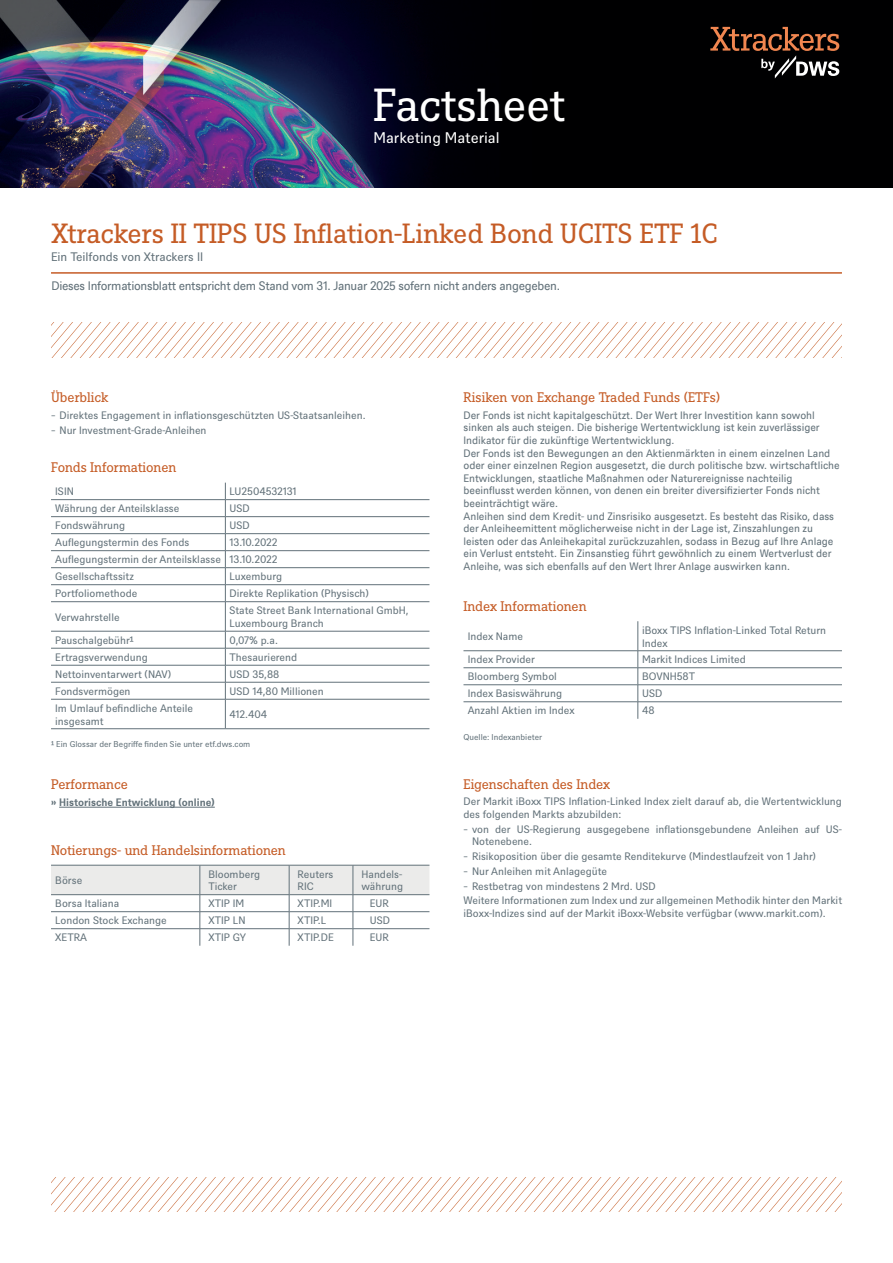
<style>
.page{position:relative;width:893px;height:1263px;background:#fff}
.page>*{position:absolute;margin:0;border:0;box-sizing:border-box;transform-origin:0 0}
.t1{font:45px "DWS Slab";letter-spacing:-.01em;color:#fff}
.t2{font:27px "DWS Slab";color:#c55c26}
.t3{font:15px "DWS Sans";color:#fff}
.t4{font:13.5px "DWS Slab";letter-spacing:-.01em;color:#c55c26}
.t5{font:12px "DWS Sans TT";letter-spacing:-.025em;color:#627179}
.t6{font:12px "DWS Sans";color:#627179}
.t7{font:10.5px/12.6px "DWS Sans";color:#627179}
.t8{font:10.5px/12.6px "DWS Sans TT";letter-spacing:-.005em;color:#627179}
.t9{font:700 10.5px "DWS Sans";color:#627179}
.t10{font:8.25px "DWS Sans";color:#627179}
</style>
<div class="page">
<hr style="left:59px;top:807px;width:156px;height:1px;background:#627179">
<hr style="left:51px;top:499px;width:174px;height:1px;background:#627179">
<hr style="left:225px;top:499px;width:204px;height:1px;background:#627179">
<hr style="left:51px;top:516px;width:174px;height:1px;background:#627179">
<hr style="left:225px;top:516px;width:204px;height:1px;background:#627179">
<hr style="left:51px;top:533px;width:174px;height:1px;background:#627179">
<hr style="left:225px;top:533px;width:204px;height:1px;background:#627179">
<hr style="left:51px;top:550px;width:174px;height:1px;background:#627179">
<hr style="left:225px;top:550px;width:204px;height:1px;background:#627179">
<hr style="left:51px;top:567px;width:174px;height:1px;background:#627179">
<hr style="left:225px;top:567px;width:204px;height:1px;background:#627179">
<hr style="left:51px;top:584px;width:174px;height:1px;background:#627179">
<hr style="left:225px;top:584px;width:204px;height:1px;background:#627179">
<hr style="left:51px;top:601px;width:174px;height:1px;background:#627179">
<hr style="left:225px;top:601px;width:204px;height:1px;background:#627179">
<hr style="left:51px;top:631px;width:174px;height:1px;background:#627179">
<hr style="left:225px;top:631px;width:204px;height:1px;background:#627179">
<hr style="left:51px;top:648px;width:174px;height:1px;background:#627179">
<hr style="left:225px;top:648px;width:204px;height:1px;background:#627179">
<hr style="left:51px;top:665px;width:174px;height:1px;background:#627179">
<hr style="left:51px;top:682px;width:174px;height:1px;background:#627179">
<hr style="left:51px;top:699px;width:174px;height:1px;background:#627179">
<hr style="left:51px;top:728px;width:174px;height:1px;background:#627179">
<hr style="left:225px;top:665px;width:204px;height:1px;background:#627179">
<hr style="left:225px;top:682px;width:204px;height:1px;background:#627179">
<hr style="left:225px;top:699px;width:204px;height:1px;background:#627179">
<hr style="left:225px;top:728px;width:204px;height:1px;background:#627179">
<svg style="left:225px;top:483px;width:1px;height:245px"></svg>
<svg style="left:51px;top:865px;width:378px;height:81px"></svg>
<hr style="left:463px;top:650px;width:175px;height:1px;background:#627179">
<hr style="left:638px;top:650px;width:204px;height:1px;background:#627179">
<hr style="left:463px;top:667px;width:175px;height:1px;background:#627179">
<hr style="left:638px;top:667px;width:204px;height:1px;background:#627179">
<hr style="left:463px;top:684px;width:175px;height:1px;background:#627179">
<hr style="left:638px;top:684px;width:204px;height:1px;background:#627179">
<hr style="left:463px;top:701px;width:175px;height:1px;background:#627179">
<hr style="left:638px;top:701px;width:204px;height:1px;background:#627179">
<svg style="left:638px;top:621px;width:1px;height:98px"></svg>
<hr style="left:51px;top:272px;width:791px;height:2px;background:#c55c26">
<svg style="left:52px;top:322px;width:790px;height:35px"></svg>
<img style="left:0;top:0;width:893px;height:188px">
<svg style="left:710px;top:27px;width:129px;height:51px"></svg>
<svg style="left:51px;top:1177px;width:791px;height:35px"></svg>
<h1 class="t1" style="left:373px;top:74px;width:193px">Factsheet</h1>
<h3 class="t3" style="left:373px;top:127px;width:128px">Marketing Material</h3>
<h2 class="t2" style="left:51px;top:215px;width:668px">Xtrackers II TIPS US Inflation-Linked Bond UCITS ETF 1C</h2>
<p class="t6" style="left:51px;top:249px;width:154px">Ein Teilfonds von Xtrackers II</p>
<p class="t5" style="left:51px;top:278px;width:510px">Dieses Informationsblatt entspricht dem Stand vom 31. Januar 2025 sofern nicht anders angegeben.</p>
<p class="t4" style="left:51px;top:388px;width:59px">Überblick</p>
<p class="t7" style="left:51px;top:407px;width:316px;line-height:14.7px">̵ Direktes Engagement in inflationsgeschützten US-Staatsanleihen. ̵ Nur Investment-Grade-Anleihen</p>
<p class="t4" style="left:51px;top:458px;width:127px">Fonds Informationen</p>
<p class="t7" style="left:55px;top:485px;width:20px">ISIN</p>
<p class="t7" style="left:230px;top:485px;width:68px">LU2504532131</p>
<p class="t7" style="left:55px;top:502px;width:126px">Währung der Anteilsklasse</p>
<p class="t7" style="left:230px;top:502px;width:22px">USD</p>
<p class="t7" style="left:55px;top:519px;width:71px">Fondswährung</p>
<p class="t7" style="left:230px;top:519px;width:22px">USD</p>
<p class="t7" style="left:55px;top:536px;width:136px">Auflegungstermin des Fonds</p>
<p class="t7" style="left:55px;top:533px;width:224px;line-height:17px;text-align:justify;text-indent:174px">13.10.2022<br>Auflegungstermin der Anteilsklasse 13.10.2022<br>Gesellschaftssitz</p>
<p class="t7" style="left:230px;top:570px;width:54px">Luxemburg</p>
<p class="t7" style="left:55px;top:587px;width:84px">Portfoliomethode</p>
<p class="t7" style="left:230px;top:587px;width:141px">Direkte Replikation (Physisch)</p>
<p class="t7" style="left:55px;top:610px;width:66px">Verwahrstelle</p>
<p class="t7" style="left:230px;top:604px;width:181px">State Street Bank International GmbH,<br>Luxembourg Branch</p>
<p class="t7" style="left:55px;top:633px;width:80px">Pauschalgebühr¹</p>
<p class="t7" style="left:230px;top:633px;width:50px">0,07% p.a.</p>
<p class="t7" style="left:55px;top:650px;width:94px">Ertragsverwendung</p>
<p class="t7" style="left:230px;top:650px;width:69px">Thesaurierend</p>
<p class="t7" style="left:55px;top:667px;width:117px">Nettoinventarwert (NAV)</p>
<p class="t7" style="left:230px;top:667px;width:51px">USD 35,88</p>
<p class="t7" style="left:55px;top:684px;width:77px">Fondsvermögen</p>
<p class="t7" style="left:230px;top:684px;width:96px">USD 14,80 Millionen</p>
<p class="t7" style="left:55px;top:701px;width:139px">Im Umlauf befindliche Anteile insgesamt</p>
<p class="t7" style="left:230px;top:707px;width:39px">412.404</p>
<p class="t10" style="left:51px;top:738px;width:201px">¹ Ein Glossar der Begriffe finden Sie unter etf.dws.com</p>
<p class="t4" style="left:51px;top:775px;width:78px">Performance</p>
<p class="t9" style="left:51px;top:795px;width:165px">» Historische Entwicklung (online)</p>
<p class="t4" style="left:51px;top:841px;width:236px">Notierungs- und Handelsinformationen</p>
<p class="t7" style="left:55px;top:873px;width:29px">Börse</p>
<p class="t7" style="left:208px;top:867px;width:53px">Bloomberg<br>Ticker</p>
<p class="t7" style="left:298px;top:867px;width:37px">Reuters<br>RIC</p>
<p class="t7" style="left:361px;top:867px;width:43px">Handels&shy;währung</p>
<p class="t7" style="left:55px;top:897px;width:66px">Borsa Italiana</p>
<p class="t7" style="left:208px;top:897px;width:37px">XTIP IM</p>
<p class="t7" style="left:298px;top:897px;width:36px">XTIP.MI</p>
<p class="t7" style="left:370px;top:897px;width:20px">EUR</p>
<p class="t7" style="left:55px;top:914px;width:113px">London Stock Exchange</p>
<p class="t7" style="left:208px;top:914px;width:39px">XTIP LN</p>
<p class="t7" style="left:298px;top:914px;width:30px">XTIP.L</p>
<p class="t7" style="left:370px;top:914px;width:22px">USD</p>
<p class="t7" style="left:55px;top:931px;width:33px">XETRA</p>
<p class="t7" style="left:208px;top:931px;width:39px">XTIP GY</p>
<p class="t7" style="left:298px;top:931px;width:38px">XTIP.DE</p>
<p class="t7" style="left:370px;top:931px;width:20px">EUR</p>
<p class="t4" style="left:463px;top:388px;width:258px">Risiken von Exchange Traded Funds (ETFs)</p>
<p class="t8" style="left:463px;top:408px;width:378px">Der Fonds ist nicht kapitalgeschützt. Der Wert Ihrer Investition kann sowohl sinken als auch steigen. Die bisherige Wertentwicklung ist kein zuverlässiger Indikator für die zukünftige Wertentwicklung.<br>Der Fonds ist den Bewegungen an den Aktienmärkten in einem einzelnen Land oder einer einzelnen Region ausgesetzt, die durch politische bzw. wirtschaftliche Entwicklungen, staatliche Maßnahmen oder Naturereignisse nachteilig beeinflusst werden können, von denen ein breiter diversifizierter Fonds nicht beeinträchtigt wäre.<br>Anleihen sind dem Kredit- und Zinsrisiko ausgesetzt. Es besteht das Risiko, dass der Anleiheemittent möglicherweise nicht in der Lage ist, Zinszahlungen zu leisten oder das Anleihekapital zurückzuzahlen, sodass in Bezug auf Ihre Anlage ein Verlust entsteht. Ein Zinsanstieg führt gewöhnlich zu einem Wertverlust der Anleihe, was sich ebenfalls auf den Wert Ihrer Anlage auswirken kann.</p>
<p class="t4" style="left:463px;top:597px;width:125px">Index Informationen</p>
<p class="t7" style="left:468px;top:629px;width:57px">Index Name</p>
<p class="t7" style="left:642px;top:623px;width:186px">iBoxx TIPS Inflation-Linked Total Return<br>Index</p>
<p class="t7" style="left:468px;top:653px;width:69px">Index Provider</p>
<p class="t7" style="left:642px;top:653px;width:105px">Markit Indices Limited</p>
<p class="t7" style="left:468px;top:670px;width:91px">Bloomberg Symbol</p>
<p class="t7" style="left:642px;top:670px;width:55px">BOVNH58T</p>
<p class="t7" style="left:468px;top:687px;width:96px">Index Basiswährung</p>
<p class="t7" style="left:642px;top:687px;width:22px">USD</p>
<p class="t7" style="left:468px;top:704px;width:108px">Anzahl Aktien im Index</p>
<p class="t7" style="left:642px;top:704px;width:14px">48</p>
<p class="t10" style="left:463px;top:731px;width:80px">Quelle: Indexanbieter</p>
<p class="t4" style="left:463px;top:774px;width:148px">Eigenschaften des Index</p>
<p class="t7" style="left:463px;top:795px;width:380px">Der Markit iBoxx TIPS Inflation-Linked Index zielt darauf ab, die Wertentwicklung des folgenden Markts abzubilden:</p>
<p class="t7" style="left:472px;top:822px;width:371px;text-indent:-9px">̵ von der US-Regierung ausgegebene inflationsgebundene Anleihen auf US-<br>Notenebene.</p>
<p class="t7" style="left:463px;top:848px;width:380px;line-height:14.7px">̵ Risikoposition über die gesamte Renditekurve (Mindestlaufzeit von 1 Jahr)<br>̵ Nur Anleihen mit Anlagegüte<br>̵ Restbetrag von mindestens 2 Mrd. USD<br>Weitere Informationen zum Index und zur allgemeinen Methodik hinter den Markit</p>
<p class="t7" style="left:463px;top:906px;width:364px">iBoxx-Indizes sind auf der Markit iBoxx-Website verfügbar (www.markit.com).</p>
</div>
